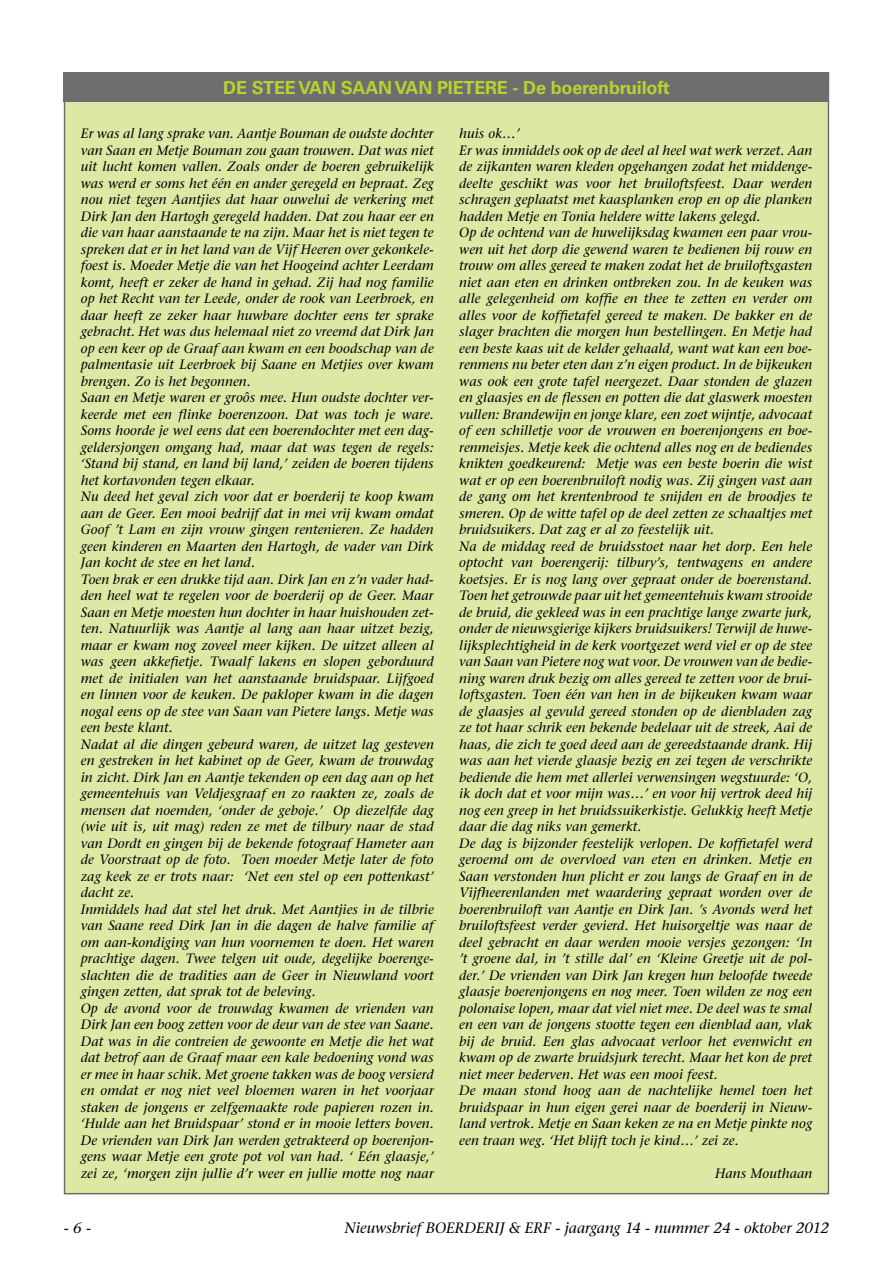
<style>
.page{position:relative;width:893px;height:1263px;background:#fff}
.page>*{position:absolute;margin:0;border:0;box-sizing:border-box;transform-origin:0 0}
.t1{font:700 18px "Univers LT Std";letter-spacing:-.01em;color:#bbd031}
.t2{font:italic 500 15px "Stone Serif Std";color:#000}
.t3{font:italic 500 13.5px/16.5px "Stone Serif Std";letter-spacing:.01em;color:#000}
</style>
<div class="page">
<div style="left:64px;top:72px;width:765px;height:1122px;background:#dfe7a5;border:2px solid #6e6e6e"></div>
<div style="left:64px;top:72px;width:765px;height:30px;background:#6e6e6e"></div>
<h1 class="t1" style="left:223px;top:77px;width:448px">DE STEE VAN SAAN VAN PIETERE - De boerenbruiloft</h1>
<p class="t3" style="left:81px;top:125px;width:354px">Er was al lang sprake van. Aantje Bouman de oudste dochter van Saan en Metje Bouman zou gaan trouwen. Dat was niet uit lucht komen vallen. Zoals onder de boeren gebruikelijk was werd er soms het één en ander geregeld en bepraat. Zeg nou niet tegen Aantjies dat haar ouwelui de verkering met Dirk Jan den Hartogh geregeld hadden. Dat zou haar eer en die van haar aanstaande te na zijn. Maar het is niet tegen te spreken dat er in het land van de Vijf Heeren over gekonkele&shy;foest is. Moeder Metje die van het Hoogeind achter Leerdam komt, heeft er zeker de hand in gehad. Zij had nog familie op het Recht van ter Leede, onder de rook van Leerbroek, en daar heeft ze zeker haar huwbare dochter eens ter sprake gebracht. Het was dus helemaal niet zo vreemd dat Dirk Jan op een keer op de Graaf aan kwam en een boodschap van de palmentasie uit Leerbroek bij Saane en Metjies over kwam brengen. Zo is het begonnen.<br>Saan en Metje waren er groôs mee. Hun oudste dochter ver&shy;keerde met een flinke boerenzoon. Dat was toch je ware.<br>Soms hoorde je wel eens dat een boerendochter met een dag&shy;geldersjongen omgang had, maar dat was tegen de regels: ‘Stand bij stand, en land bij land,’ zeiden de boeren tijdens het kortavonden tegen elkaar.<br>Nu deed het geval zich voor dat er boerderij te koop kwam aan de Geer. Een mooi bedrijf dat in mei vrij kwam omdat Goof ’t Lam en zijn vrouw gingen rentenieren. Ze hadden geen kinderen en Maarten den Hartogh, de vader van Dirk Jan kocht de stee en het land.<br>Toen brak er een drukke tijd aan. Dirk Jan en z’n vader had&shy;den heel wat te regelen voor de boerderij op de Geer. Maar Saan en Metje moesten hun dochter in haar huishouden zet&shy;ten. Natuurlijk was Aantje al lang aan haar uitzet bezig, maar er kwam nog zoveel meer kijken. De uitzet alleen al was geen akkefietje. Twaalf lakens en slopen geborduurd met de initialen van het aanstaande bruidspaar. Lijfgoed en linnen voor de keuken. De pakloper kwam in die dagen nogal eens op de stee van Saan van Pietere langs. Metje was een beste klant.<br>Nadat al die dingen gebeurd waren, de uitzet lag gesteven en gestreken in het kabinet op de Geer, kwam de trouwdag in zicht. Dirk Jan en Aantje tekenden op een dag aan op het gemeentehuis van Veldjesgraaf en zo raakten ze, zoals de mensen dat noemden, ‘onder de geboje.’ Op diezelfde dag (wie uit is, uit mag) reden ze met de tilbury naar de stad van Dordt en gingen bij de bekende fotograaf Hameter aan de Voorstraat op de foto. Toen moeder Metje later de foto zag keek ze er trots naar: ‘Net een stel op een pottenkast’ dacht ze.<br>Inmiddels had dat stel het druk. Met Aantjies in de tilbrie van Saane reed Dirk Jan in die dagen de halve familie af om aan-kondiging van hun voornemen te doen. Het waren prachtige dagen. Twee telgen uit oude, degelijke boerenge&shy;slachten die de tradities aan de Geer in Nieuwland voort gingen zetten, dat sprak tot de beleving.<br>Op de avond voor de trouwdag kwamen de vrienden van Dirk Jan een boog zetten voor de deur van de stee van Saane.<br>Dat was in die contreien de gewoonte en Metje die het wat dat betrof aan de Graaf maar een kale bedoening vond was er mee in haar schik. Met groene takken was de boog versierd en omdat er nog niet veel bloemen waren in het voorjaar staken de jongens er zelfgemaakte rode papieren rozen in. ‘Hulde aan het Bruidspaar’ stond er in mooie letters boven.<br>De vrienden van Dirk Jan werden getrakteerd op boerenjon&shy;gens waar Metje een grote pot vol van had. ‘ Eén glaasje,’ zei ze, ‘morgen zijn jullie d’r weer en jullie motte nog naar</p>
<p class="t3" style="left:459px;top:125px;width:354px">huis ok…’<br>Er was inmiddels ook op de deel al heel wat werk verzet. Aan de zijkanten waren kleden opgehangen zodat het middenge&shy;deelte geschikt was voor het bruiloftsfeest. Daar werden schragen geplaatst met kaasplanken erop en op die planken hadden Metje en Tonia heldere witte lakens gelegd.<br>Op de ochtend van de huwelijksdag kwamen een paar vrou&shy;wen uit het dorp die gewend waren te bedienen bij rouw en trouw om alles gereed te maken zodat het de bruiloftsgasten niet aan eten en drinken ontbreken zou. In de keuken was alle gelegenheid om koffie en thee te zetten en verder om alles voor de koffietafel gereed te maken. De bakker en de slager brachten die morgen hun bestellingen. En Metje had een beste kaas uit de kelder gehaald, want wat kan een boe&shy;renmens nu beter eten dan z’n eigen product. In de bijkeuken was ook een grote tafel neergezet. Daar stonden de glazen en glaasjes en de flessen en potten die dat glaswerk moesten vullen: Brandewijn en jonge klare, een zoet wijntje, advocaat of een schilletje voor de vrouwen en boerenjongens en boe&shy;renmeisjes. Metje keek die ochtend alles nog en de bediendes knikten goedkeurend: Metje was een beste boerin die wist wat er op een boerenbruiloft nodig was. Zij gingen vast aan de gang om het krentenbrood te snijden en de broodjes te smeren. Op de witte tafel op de deel zetten ze schaaltjes met bruidsuikers. Dat zag er al zo feestelijk uit.<br>Na de middag reed de bruidsstoet naar het dorp. Een hele optocht van boerengerij: tilbury’s, tentwagens en andere koetsjes. Er is nog lang over gepraat onder de boerenstand.<br>Toen het getrouwde paar uit het gemeentehuis kwam strooide de bruid, die gekleed was in een prachtige lange zwarte jurk, onder de nieuwsgierige kijkers bruidsuikers! Terwijl de huwe&shy;lijksplechtigheid in de kerk voortgezet werd viel er op de stee van Saan van Pietere nog wat voor. De vrouwen van de bedie&shy;ning waren druk bezig om alles gereed te zetten voor de brui&shy;loftsgasten. Toen één van hen in de bijkeuken kwam waar de glaasjes al gevuld gereed stonden op de dienbladen zag ze tot haar schrik een bekende bedelaar uit de streek, Aai de haas, die zich te goed deed aan de gereedstaande drank. Hij was aan het vierde glaasje bezig en zei tegen de verschrikte bediende die hem met allerlei verwensingen wegstuurde: ‘O, ik doch dat et voor mijn was…’ en voor hij vertrok deed hij nog een greep in het bruidssuikerkistje. Gelukkig heeft Metje daar die dag niks van gemerkt.<br>De dag is bijzonder feestelijk verlopen. De koffietafel werd geroemd om de overvloed van eten en drinken. Metje en Saan verstonden hun plicht er zou langs de Graaf en in de Vijfheerenlanden met waardering gepraat worden over de boerenbruiloft van Aantje en Dirk Jan. ’s Avonds werd het bruiloftsfeest verder gevierd. Het huisorgeltje was naar de deel gebracht en daar werden mooie versjes gezongen: ‘In ’t groene dal, in ’t stille dal’ en ‘Kleine Greetje uit de pol&shy;der.’ De vrienden van Dirk Jan kregen hun beloofde tweede glaasje boerenjongens en nog meer. Toen wilden ze nog een polonaise lopen, maar dat viel niet mee. De deel was te smal en een van de jongens stootte tegen een dienblad aan, vlak bij de bruid. Een glas advocaat verloor het evenwicht en kwam op de zwarte bruidsjurk terecht. Maar het kon de pret niet meer bederven. Het was een mooi feest.<br>De maan stond hoog aan de nachtelijke hemel toen het bruidspaar in hun eigen gerei naar de boerderij in Nieuw&shy;land vertrok. Metje en Saan keken ze na en Metje pinkte nog een traan weg. ‘Het blijft toch je kind…’ zei ze.</p>
<p class="t3" style="left:715px;top:1165px;width:98px">Hans Mouthaan</p>
<p class="t2" style="left:64px;top:1219px;width:29px">- 6 -</p>
<p class="t2" style="left:345px;top:1219px;width:486px">Nieuwsbrief BOERDERIJ &amp; ERF - jaargang 14 - nummer 24 - oktober 2012</p>
</div>
